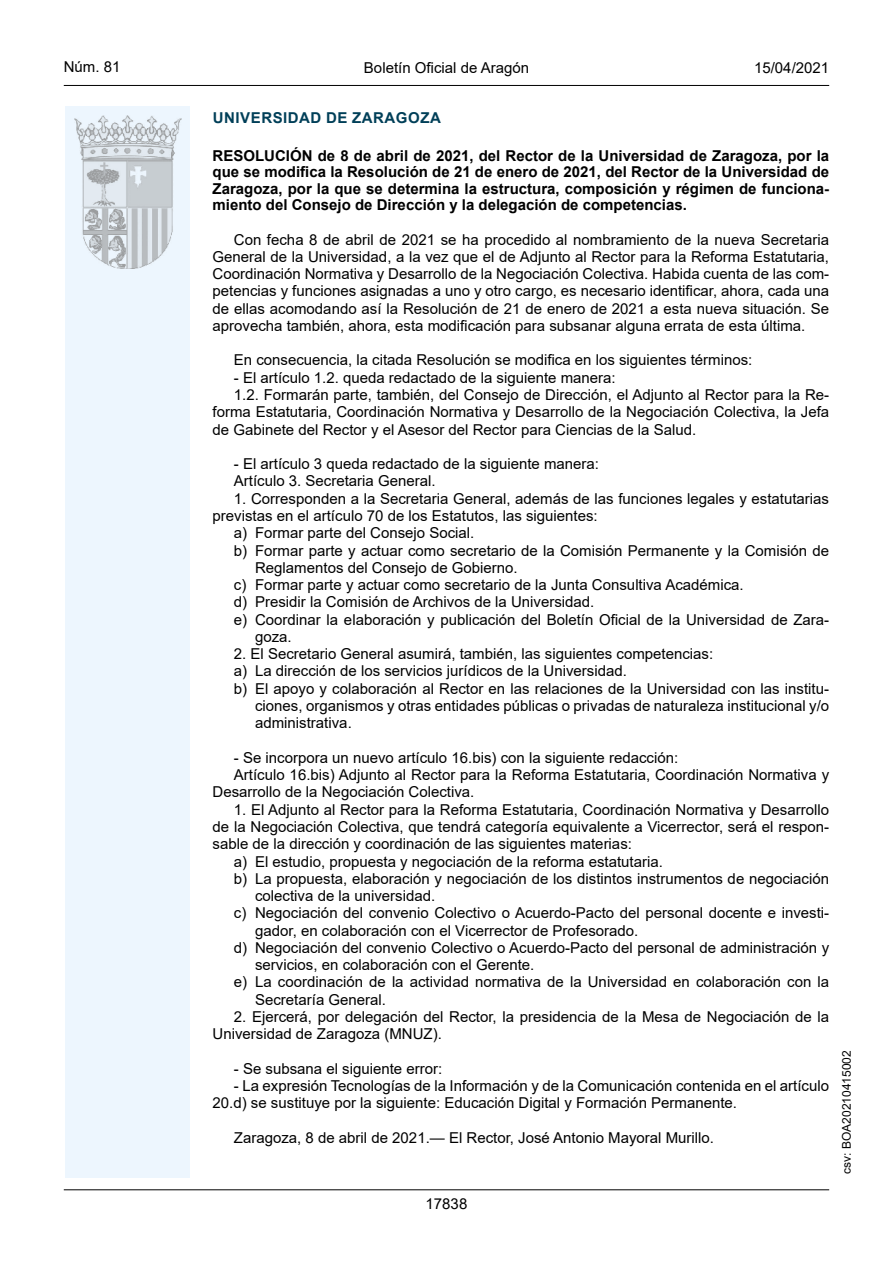
<style>
.page{position:relative;width:893px;height:1263px;background:#fff}
.page>*{position:absolute;margin:0;border:0;box-sizing:border-box;transform-origin:0 0}
.t1{font:15px/17.2px "Arial MT2";color:#000}
.t2{font:15px "Arial";color:#000}
.t3{font:700 15px/16.5px "Arial";color:#000}
.t4{font:15px "Arial Bold MT2";color:#000}
.t5{font:700 15px "Arial";letter-spacing:.035em;color:#003f58}
.t6{font:12px "Arial MT2";color:#000}
.s1{font-family:"Arial MT2"}
</style>
<div class="page">
<div style="left:65px;top:106px;width:125px;height:1072px;background:#edf6fe"></div>
<img style="left:75px;top:115px;width:106px;height:153px">
<hr style="left:64px;top:85px;width:765px;height:1px;background:#000">
<hr style="left:64px;top:1189px;width:765px;height:1px;background:#000">
<p class="t1" style="left:64px;top:58px;width:58px">Núm. 81</p>
<p class="t2" style="left:364px;top:57px;width:167px">Boletín Oficial de Aragón</p>
<p class="t1" style="left:754px;top:59px;width:77px">15/04/2021</p>
<p class="t5" style="left:213px;top:107px;width:229px">UNIVERSIDAD DE ZARAGOZA</p>
<p class="t3" style="left:213px;top:147px;width:618px">RESOLUCIÓN de 8 de abril de 2021, del Rector de la Universidad de Zaragoza, por la</p>
<p class="t4" style="left:213px;top:161px;width:618px">que se modifica la Resolución de 21 de enero de 2021, del Rector de la Universidad de</p>
<p class="t3" style="left:213px;top:180px;width:618px">Zaragoza, por la que se determina la estructura, composición y régimen de funciona&shy;miento del Consejo de Dirección y la delegación de competencias.</p>
<p class="t1" style="left:213px;top:231px;width:618px;text-align:justify;text-indent:21px">Con fecha 8 de abril de 2021 se ha procedido al nombramiento de la nueva Secretaria General de la Universidad, a la vez que el de Adjunto al Rector para la Reforma Estatutaria, Coordinación Normativa y Desarrollo de la Negociación Colectiva. Habida cuenta de las com-</p>
<p class="t2" style="left:213px;top:281px;width:618px">petencias y funciones asignadas a uno y otro cargo, es necesario identificar, ahora, cada una</p>
<p class="t1" style="left:213px;top:300px;width:618px">de ellas acomodando así la Resolución de 21 de enero de 2021 a esta nueva situación. Se</p>
<p class="t2" style="left:213px;top:315px;width:594px">aprovecha también, ahora, esta modificación para subsanar alguna errata de esta última.</p>
<p class="t2" style="left:234px;top:350px;width:520px">En consecuencia, la citada Resolución se modifica en los siguientes términos:</p>
<p class="t1" style="left:234px;top:369px;width:383px">- El artículo 1.2. queda redactado de la siguiente manera:</p>
<p class="t1" style="left:234px;top:386px;width:597px">1.2. Formarán parte, también, del Consejo de Dirección, el Adjunto al Rector para la Re-</p>
<p class="t1" style="left:213px;top:403px;width:618px">forma Estatutaria, Coordinación Normativa y Desarrollo de la Negociación Colectiva, la Jefa</p>
<p class="t1" style="left:213px;top:421px;width:485px">de Gabinete del Rector y el Asesor del Rector para Ciencias de la Salud.</p>
<p class="t1" style="left:234px;top:455px;width:367px">- El artículo 3 queda redactado de la siguiente manera:<br>Artículo 3. Secretaria General.</p>
<p class="t1" style="left:234px;top:490px;width:597px">1. Corresponden a la Secretaria General, además de las funciones legales y estatutarias</p>
<p class="t1" style="left:213px;top:507px;width:387px">previstas en el artículo 70 de los Estatutos, las siguientes:</p>
<p class="t1" style="left:234px;top:524px;width:242px">a) Formar parte del Consejo Social.</p>
<p class="t1" style="left:234px;top:541px;width:597px">b) Formar parte y actuar como secretario de la Comisión Permanente y la Comisión de</p>
<p class="t1" style="left:255px;top:559px;width:264px">Reglamentos del Consejo de Gobierno.</p>
<p class="t1" style="left:234px;top:576px;width:511px">c) Formar parte y actuar como secretario de la Junta Consultiva Académica.</p>
<p class="t1" style="left:234px;top:593px;width:362px">d) Presidir la Comisión de Archivos de la Universidad.</p>
<p class="t2" style="left:234px;top:609px;width:597px">e) Coordinar la elaboración y publicación del Boletín Oficial de la Universidad de Zara<span class="s1">-</span></p>
<p class="t1" style="left:255px;top:628px;width:38px">goza.</p>
<p class="t1" style="left:234px;top:645px;width:481px">2. El Secretario General asumirá, también, las siguientes competencias:</p>
<p class="t1" style="left:234px;top:662px;width:395px">a) La dirección de los servicios jurídicos de la Universidad.</p>
<p class="t1" style="left:234px;top:680px;width:597px">b) El apoyo y colaboración al Rector en las relaciones de la Universidad con las institu-</p>
<p class="t1" style="left:255px;top:697px;width:576px">ciones, organismos y otras entidades públicas o privadas de naturaleza institucional y/o</p>
<p class="t1" style="left:255px;top:714px;width:98px">administrativa.</p>
<p class="t1" style="left:234px;top:749px;width:446px">- Se incorpora un nuevo artículo 16.bis) con la siguiente redacción:</p>
<p class="t1" style="left:234px;top:766px;width:597px">Artículo 16.bis) Adjunto al Rector para la Reforma Estatutaria, Coordinación Normativa y</p>
<p class="t1" style="left:213px;top:783px;width:263px">Desarrollo de la Negociación Colectiva.</p>
<p class="t1" style="left:234px;top:801px;width:597px">1. El Adjunto al Rector para la Reforma Estatutaria, Coordinación Normativa y Desarrollo</p>
<p class="t1" style="left:213px;top:818px;width:618px">de la Negociación Colectiva, que tendrá categoría equivalente a Vicerrector, será el respon-</p>
<p class="t1" style="left:213px;top:835px;width:421px">sable de la dirección y coordinación de las siguientes materias:</p>
<p class="t1" style="left:234px;top:852px;width:430px">a) El estudio, propuesta y negociación de la reforma estatutaria.</p>
<p class="t1" style="left:234px;top:870px;width:597px">b) La propuesta, elaboración y negociación de los distintos instrumentos de negociación</p>
<p class="t1" style="left:255px;top:887px;width:182px">colectiva de la universidad.</p>
<p class="t1" style="left:234px;top:904px;width:597px">c) Negociación del convenio Colectivo o Acuerdo-Pacto del personal docente e investi-</p>
<p class="t1" style="left:255px;top:922px;width:385px">gador, en colaboración con el Vicerrector de Profesorado.</p>
<p class="t1" style="left:234px;top:939px;width:597px">d) Negociación del convenio Colectivo o Acuerdo-Pacto del personal de administración y</p>
<p class="t1" style="left:255px;top:956px;width:281px">servicios, en colaboración con el Gerente.</p>
<p class="t1" style="left:234px;top:973px;width:597px">e) La coordinación de la actividad normativa de la Universidad en colaboración con la</p>
<p class="t1" style="left:255px;top:991px;width:132px">Secretaría General.</p>
<p class="t1" style="left:213px;top:1008px;width:618px;text-indent:21px">2. Ejercerá, por delegación del Rector, la presidencia de la Mesa de Negociación de la<br>Universidad de Zaragoza (MNUZ).</p>
<p class="t1" style="left:234px;top:1060px;width:210px">- Se subsana el siguiente error:</p>
<p class="t1" style="left:213px;top:1077px;width:618px;text-indent:21px">- La expresión Tecnologías de la Información y de la Comunicación contenida en el artículo<br>20.d) se sustituye por la siguiente: Educación Digital y Formación Permanente.</p>
<p class="t1" style="left:234px;top:1129px;width:482px">Zaragoza, 8 de abril de 2021.— El Rector, José Antonio Mayoral Murillo.</p>
<p class="t1" style="left:426px;top:1195px;width:43px">17838</p>
<p class="t6" style="left:838px;top:1174px;width:125px;rotate:-90deg">csv: BOA20210415002</p>
</div>
